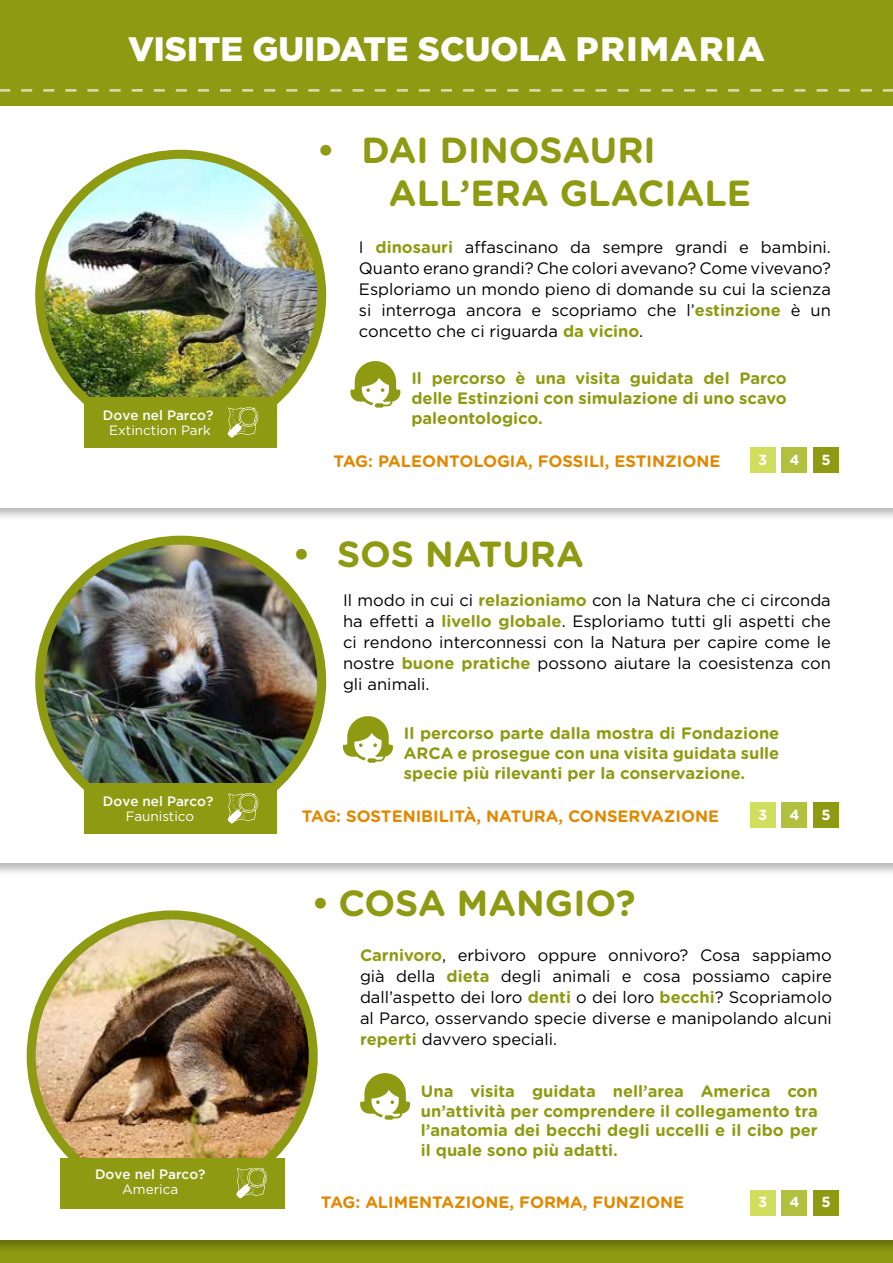
<style>
.page{position:relative;width:893px;height:1263px;background:#fff}
.page>*{position:absolute;margin:0;border:0;box-sizing:border-box;transform-origin:0 0}
.t1{font:700 36.3px/43.5px "Gotham Rounded";color:#8e9b12}
.t2{font:900 33.9px "Gotham";color:#fff}
.t3{font:16.5px/21px "Gotham";color:#000;text-align:justify}
.t4{font:700 16.5px/19.8px "Gotham Rounded";color:#8e9b12;text-align:justify}
.t5{font:700 16.5px "Gotham Rounded";color:#e18800}
.t6{font:700 14.7px "Gotham Rounded";color:#fff}
.t7{font:500 13.5px "Gotham";color:#fff}
.t8{font:13.5px "Gotham";color:#fff}
.s1{font-family:"Gotham Rounded";font-weight:700;color:#8e9b12}
</style>
<div class="page">
<div style="left:0;top:1116px;width:893px;height:147px;background:#8e9b12"></div>
<div style="left:0;top:821px;width:893px;height:433px;background:#000;opacity:.28"></div>
<div style="left:0;top:823px;width:893px;height:416px;background:#fff"></div>
<img style="left:31px;top:919px;width:282px;height:245px">
<div style="left:27px;top:910px;width:291px;height:291px;border:9px solid #8e9b12;border-radius:50%"></div>
<div style="left:60px;top:1158px;width:224px;height:50px;background:#8e9b12"></div>
<svg style="left:236px;top:1168px;width:31px;height:30px"></svg>
<svg style="left:360px;top:1073px;width:50px;height:47px"></svg>
<div style="left:750px;top:1190px;width:25px;height:25px;background:#d1de5d"></div>
<div style="left:781px;top:1190px;width:26px;height:25px;background:#b2c03f"></div>
<div style="left:813px;top:1190px;width:26px;height:25px;background:#8e9b12"></div>
<div style="left:0;top:384px;width:893px;height:492px;background:#000;opacity:.28"></div>
<div style="left:0;top:386px;width:893px;height:476px;background:#fff"></div>
<img style="left:40px;top:540px;width:282px;height:282px;border-radius:141px">
<div style="left:35px;top:536px;width:291px;height:291px;border:9px solid #8e9b12;border-radius:50%"></div>
<div style="left:84px;top:783px;width:193px;height:51px;background:#8e9b12"></div>
<svg style="left:228px;top:793px;width:31px;height:30px"></svg>
<svg style="left:343px;top:716px;width:50px;height:47px"></svg>
<div style="left:0;top:0;width:893px;height:521px;background:#000;opacity:.28"></div>
<div style="left:0;top:0;width:893px;height:507px;background:#fff"></div>
<img style="left:40px;top:157px;width:282px;height:248px">
<div style="left:35px;top:150px;width:291px;height:291px;border:9px solid #8e9b12;border-radius:50%"></div>
<div style="left:84px;top:397px;width:193px;height:51px;background:#8e9b12"></div>
<svg style="left:228px;top:407px;width:31px;height:31px"></svg>
<svg style="left:350px;top:361px;width:50px;height:47px"></svg>
<div style="left:0;top:0;width:893px;height:106px;background:#8e9b12"></div>
<svg style="left:0;top:89px;width:893px;height:3px"></svg>
<div style="left:750px;top:448px;width:25px;height:25px;background:#d1de5d"></div>
<div style="left:781px;top:448px;width:26px;height:25px;background:#b2c03f"></div>
<div style="left:813px;top:448px;width:26px;height:25px;background:#8e9b12"></div>
<div style="left:750px;top:802px;width:25px;height:26px;background:#d1de5d"></div>
<div style="left:781px;top:802px;width:26px;height:26px;background:#b2c03f"></div>
<div style="left:813px;top:802px;width:26px;height:26px;background:#8e9b12"></div>
<h2 class="t2" style="left:128px;top:26px;width:638px">VISITE GUIDATE SCUOLA PRIMARIA</h2>
<p class="t7" style="left:103px;top:407px;width:112px">Dove nel Parco?</p>
<p class="t8" style="left:109px;top:421px;width:103px">Extinction Park</p>
<p class="t7" style="left:103px;top:793px;width:112px">Dove nel Parco?</p>
<p class="t8" style="left:126px;top:807px;width:70px">Faunistico</p>
<p class="t7" style="left:95px;top:1167px;width:112px">Dove nel Parco?</p>
<p class="t8" style="left:122px;top:1181px;width:58px">America</p>
<h1 class="t1" style="left:389px;top:127px;width:364px;text-indent:-72px">• DAI DINOSAURI<br>ALL’ERA GLACIALE</h1>
<p class="t3" style="left:359px;top:236px;width:473px">I <span class="s1">dinosauri</span> affascinano da sempre grandi e bambini.<br>Quanto erano grandi? Che colori avevano? Come vivevano?<br>Esploriamo un mondo pieno di domande su cui la scienza si interroga ancora e scopriamo che l’<span class="s1">estinzione</span> è un concetto che ci riguarda <span class="s1">da vicino</span>.</p>
<p class="t4" style="left:411px;top:368px;width:377px">Il percorso è una visita guidata del Parco delle Estinzioni con simulazione di uno scavo paleontologico.</p>
<p class="t5" style="left:334px;top:449px;width:388px">TAG: PALEONTOLOGIA, FOSSILI, ESTINZIONE</p>
<p class="t6" style="left:758px;top:449px;width:11px">3</p>
<p class="t6" style="left:789px;top:449px;width:12px">4</p>
<p class="t6" style="left:821px;top:449px;width:11px">5</p>
<h1 class="t1" style="left:292px;top:531px;width:293px">• SOS NATURA</h1>
<p class="t3" style="left:343px;top:589px;width:489px">Il modo in cui ci <span class="s1">relazioniamo</span> con la Natura che ci circonda ha effetti a <span class="s1">livello globale</span>. Esploriamo tutti gli aspetti che ci rendono interconnessi con la Natura per capire come le nostre <span class="s1">buone pratiche</span> possono aiutare la coesistenza con gli animali.</p>
<p class="t4" style="left:404px;top:723px;width:377px">Il percorso parte dalla mostra di Fondazione ARCA e prosegue con una visita guidata sulle specie più rilevanti per la conservazione.</p>
<p class="t5" style="left:302px;top:804px;width:419px">TAG: SOSTENIBILITÀ, NATURA, CONSERVAZIONE</p>
<p class="t6" style="left:758px;top:804px;width:11px">3</p>
<p class="t6" style="left:789px;top:804px;width:12px">4</p>
<p class="t6" style="left:821px;top:804px;width:11px">5</p>
<h1 class="t1" style="left:311px;top:880px;width:325px">• COSA MANGIO?</h1>
<p class="t3" style="left:360px;top:945px;width:473px"><span class="s1">Carnivoro</span>, erbivoro oppure onnivoro? Cosa sappiamo già della <span class="s1">dieta</span> degli animali e cosa possiamo capire dall’aspetto dei loro <span class="s1">denti</span> o dei loro <span class="s1">becchi</span>? Scopriamolo al Parco, osservando specie diverse e manipolando alcuni <span class="s1">reperti</span> davvero speciali.</p>
<p class="t4" style="left:421px;top:1080px;width:398px">Una visita guidata nell’area America con un’attività per comprendere il collegamento tra l’anatomia dei becchi degli uccelli e il cibo per il quale sono più adatti.</p>
<p class="t6" style="left:758px;top:1191px;width:11px">3</p>
<p class="t6" style="left:789px;top:1191px;width:12px">4</p>
<p class="t6" style="left:821px;top:1191px;width:11px">5</p>
<p class="t5" style="left:321px;top:1190px;width:365px">TAG: ALIMENTAZIONE, FORMA, FUNZIONE</p>
</div>
